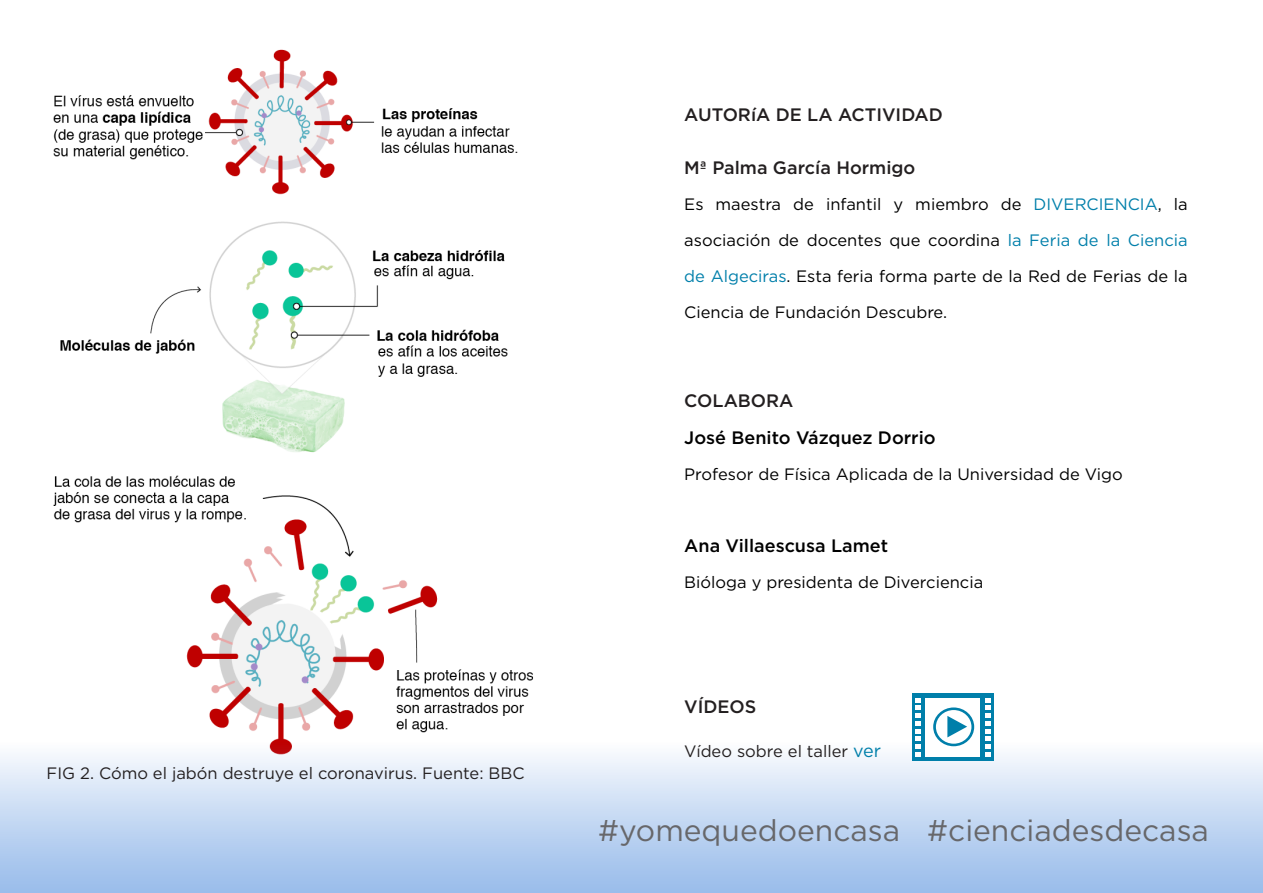
<style>
.page{position:relative;width:1263px;height:893px;background:#fff}
.page>*{position:absolute;margin:0;border:0;box-sizing:border-box;transform-origin:0 0}
.t1{font:30px "Gotham";color:#67676a}
.t2{font:500 18px "Gotham";color:#231f20}
.t3{font:500 18px "Gotham";color:#000}
.t4{font:16.5px/36px "Gotham";color:#000;text-align:justify}
.t5{font:16.5px "Gotham";color:#231f20}
.s1{color:#007faa}
.s2{font-size:18px;color:#007faa}
</style>
<div class="page">
<img style="left:53px;top:49px;width:480px;height:675px">
<div style="left:0;top:724px;width:1263px;height:169px;background:linear-gradient(to bottom,#fffffe,#96bbeb)"></div>
<div style="left:61px;top:19px;width:164px;height:79px;background:#fff"></div>
<img style="left:53px;top:83px;width:152px;height:79px">
<div style="left:912px;top:693px;width:81px;height:68px;background:#007faa"></div>
<div style="left:925px;top:698px;width:55px;height:58px;background:#fff"></div>
<svg style="left:915px;top:698px;width:5px;height:58px"></svg>
<svg style="left:985px;top:698px;width:5px;height:58px"></svg>
<svg style="left:933px;top:707px;width:41px;height:39px"></svg>
<p class="t5" style="left:47px;top:762px;width:479px">FIG 2. Cómo el jabón destruye el coronavirus. Fuente: BBC</p>
<p class="t2" style="left:684px;top:103px;width:260px">AUTORíA DE LA ACTIVIDAD</p>
<p class="t2" style="left:684px;top:156px;width:233px">Mª Palma García Hormigo</p>
<p class="t4" style="left:684px;top:186px;width:505px">Es maestra de infantil y miembro de <span class="s1">DIVERCIENCIA</span>, la asociación de docentes que coordina <span class="s1">la Feria de la Ciencia de Algeciras</span>. Esta feria forma parte de la Red de Ferias de la Ciencia de Fundación Descubre.</p>
<p class="t2" style="left:684px;top:389px;width:111px">COLABORA</p>
<p class="t3" style="left:684px;top:425px;width:253px">José Benito Vázquez Dorrio</p>
<p class="t4" style="left:684px;top:455px;width:440px">Profesor de Física Aplicada de la Universidad de Vigo</p>
<p class="t3" style="left:684px;top:533px;width:205px">Ana Villaescusa Lamet</p>
<p class="t4" style="left:684px;top:563px;width:300px">Bióloga y presidenta de Diverciencia</p>
<p class="t2" style="left:684px;top:694px;width:74px">VÍDEOS</p>
<p class="t5" style="left:684px;top:741px;width:198px">Vídeo sobre el taller <span class="s2">ver</span></p>
<p class="t1" style="left:598px;top:811px;width:612px">#yomequedoencasa #cienciadesdecasa</p>
</div>
